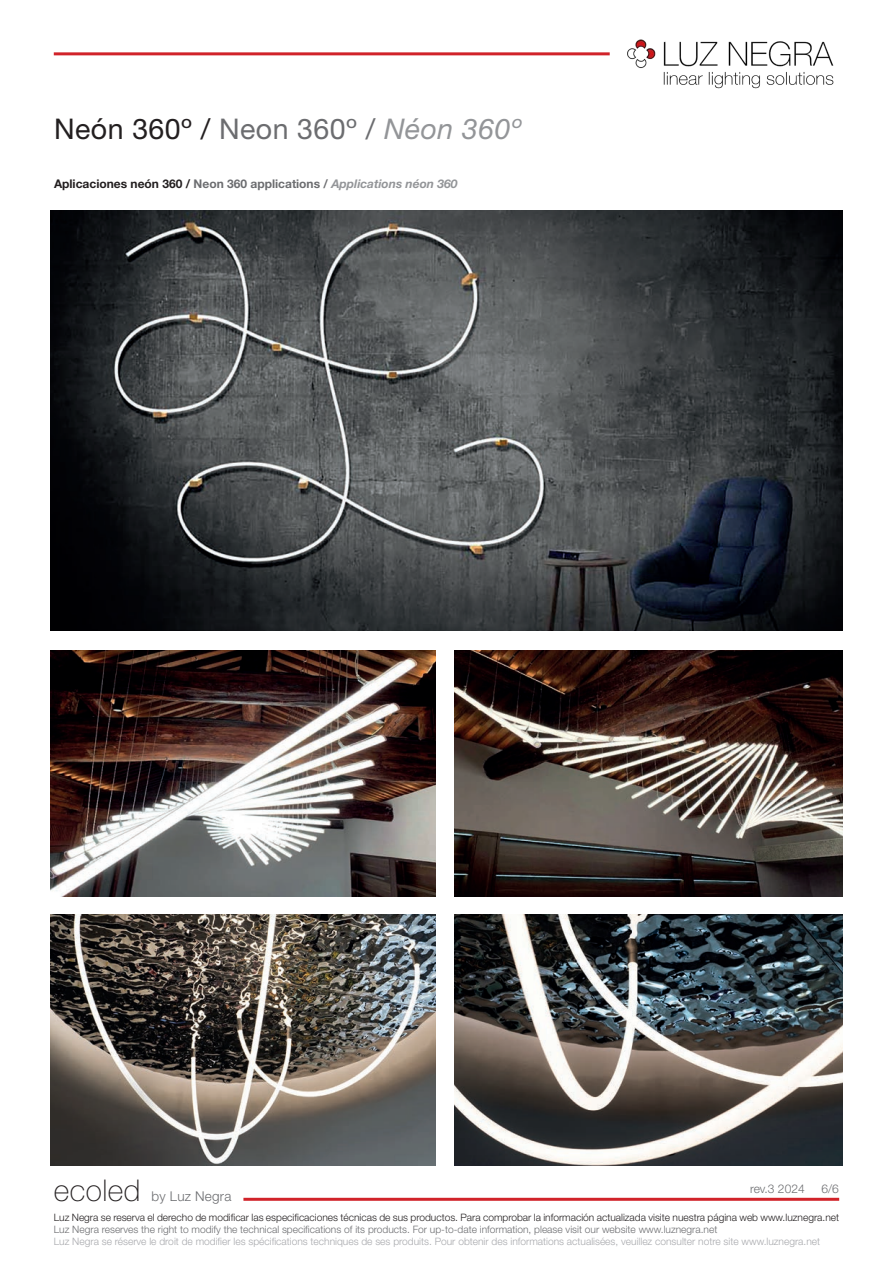
<style>
.page{position:relative;width:893px;height:1263px;background:#fff}
.page>*{position:absolute;margin:0;border:0;box-sizing:border-box;transform-origin:0 0}
.t1{font:28.5px "Helvetica Neue LT Std";letter-spacing:.015em;color:#231f20}
.t2{font:300 13.5px "Helvetica Neue LT Std";letter-spacing:.015em;color:#6c6d70}
.t3{font:700 12px "Helvetica Neue LT Std";color:#231f20}
.t4{font:300 12px "Helvetica Neue LT Std";color:#6c6d70}
.t5{font:300 10.2px "Helvetica Neue LT Std";color:#a8a9ad}
.t6{font:300 10.2px "Helvetica Neue LT Std";color:#231f20}
.t7{font:300 10.2px "Helvetica Neue LT Std";color:#6c6d70}
.s1{color:#6c6d70}
.s2{font-style:italic;color:#939598}
.s3{font-weight:100;font-size:30px;color:#231f20}
</style>
<div class="page">
<hr style="left:54px;top:52px;width:556px;height:3px;background:#d1232a">
<hr style="left:243px;top:1198px;width:596px;height:3px;background:#d1232a">
<img style="left:627px;top:39px;width:207px;height:50px">
<img style="left:51px;top:210px;width:791px;height:420px">
<img style="left:455px;top:651px;width:387px;height:245px">
<img style="left:455px;top:915px;width:387px;height:250px">
<img style="left:51px;top:651px;width:385px;height:245px">
<img style="left:51px;top:915px;width:385px;height:250px">
<p class="t1" style="left:54px;top:112px;width:468px">Neón 360º / <span class="s1">Neon 360º /</span> <span class="s2">Néon 360º</span></p>
<p class="t3" style="left:54px;top:176px;width:405px">Aplicaciones neón 360 / <span class="s1">Neon 360 applications /</span> <span class="s2">Applications néon 360</span></p>
<h2 class="t2" style="left:54px;top:1188px;width:179px"><span class="s3">ecoled</span> by Luz Negra</h2>
<p class="t6" style="left:54px;top:1211px;width:787px">Luz Negra se reserva el derecho de modificar las especificaciones técnicas de sus productos. Para comprobar la información actualizada visite nuestra página web www.luznegra.net</p>
<p class="t7" style="left:54px;top:1223px;width:665px">Luz Negra reserves the right to modify the technical specifications of its products. For up-to-date information, please visit our website www.luznegra.net</p>
<p class="t5" style="left:54px;top:1235px;width:768px">Luz Negra se réserve le droit de modifier les spécifications techniques de ses produits. Pour obtenir des informations actualisées, veuillez consulter notre site www.luznegra.net</p>
<p class="t4" style="left:750px;top:1181px;width:56px">rev.3 2024</p>
<p class="t4" style="left:822px;top:1181px;width:19px">6/6</p>
</div>
